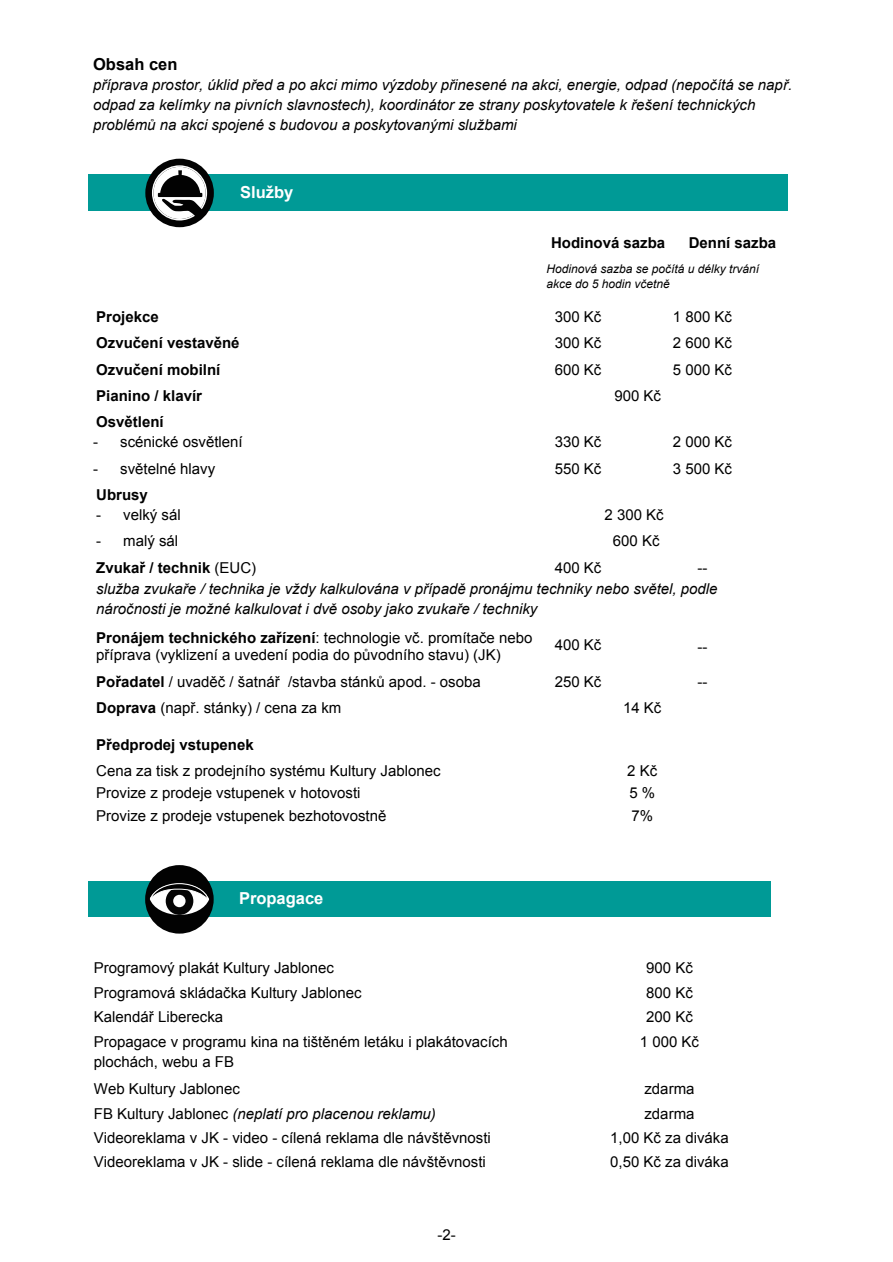
<style>
.page{position:relative;width:893px;height:1262px;background:#fff}
.page>*{position:absolute;margin:0;border:0;box-sizing:border-box;transform-origin:0 0}
.t1{font:700 16.5px "Arial";color:#fff}
.t2{font:700 16.5px "Arial";color:#000}
.t3{font:15px/17.2px "Arial";color:#000}
.t4{font:italic 15px/19.8px "Arial";color:#000}
.t5{font:700 15px "Arial";color:#000}
.t6{font:italic 12px/15.9px "Arial";color:#000}
.s1{font-weight:400}
.s2{font-weight:700}
.s3{font-style:normal}
</style>
<div class="page">
<div style="left:89px;top:174px;width:698px;height:37px;background:#009a96"></div>
<div style="left:145px;top:159px;width:69px;height:68px;background:#020202;border-radius:50%"></div>
<svg style="left:152px;top:165px;width:55px;height:55px"></svg>
<div style="left:89px;top:881px;width:682px;height:36px;background:#009a96"></div>
<div style="left:145px;top:865px;width:69px;height:68px;background:#020202;border-radius:50%"></div>
<svg style="left:150px;top:883px;width:59px;height:32px"></svg>
<div style="left:166px;top:887px;width:27px;height:28px;background:#050505;border-radius:50%"></div>
<svg style="left:150px;top:883px;width:59px;height:18px"></svg>
<div style="left:173px;top:894px;width:12px;height:13px;background:#fff;border-radius:50%"></div>
<p class="t2" style="left:93px;top:53px;width:86px">Obsah cen</p>
<p class="t4" style="left:93px;top:75px;width:700px">příprava prostor, úklid před a po akci mimo výzdoby přinesené na akci, energie, odpad (nepočítá se např. odpad za kelímky na pivních slavnostech), koordinátor ze strany poskytovatele k řešení technických problémů na akci spojené s budovou a poskytovanými službami</p>
<p class="t1" style="left:240px;top:181px;width:55px">Služby</p>
<p class="t5" style="left:551px;top:232px;width:116px">Hodinová sazba</p>
<p class="t5" style="left:688px;top:232px;width:89px">Denní sazba</p>
<p class="t6" style="left:546px;top:260px;width:214px">Hodinová sazba se počítá u délky trvání akce do 5 hodin včetně</p>
<p class="t5" style="left:96px;top:307px;width:64px">Projekce</p>
<p class="t3" style="left:554px;top:308px;width:48px">300 Kč</p>
<p class="t3" style="left:673px;top:308px;width:61px">1 800 Kč</p>
<p class="t5" style="left:96px;top:333px;width:145px">Ozvučení vestavěné</p>
<p class="t3" style="left:554px;top:334px;width:48px">300 Kč</p>
<p class="t3" style="left:673px;top:334px;width:61px">2 600 Kč</p>
<p class="t5" style="left:96px;top:359px;width:126px">Ozvučení mobilní</p>
<p class="t3" style="left:554px;top:361px;width:48px">600 Kč</p>
<p class="t3" style="left:673px;top:361px;width:61px">5 000 Kč</p>
<p class="t5" style="left:96px;top:385px;width:107px">Pianino / klavír</p>
<p class="t3" style="left:614px;top:387px;width:48px">900 Kč</p>
<p class="t5" style="left:96px;top:412px;width:69px">Osvětlení</p>
<p class="t3" style="left:93px;top:433px;width:151px">- scénické osvětlení</p>
<p class="t3" style="left:554px;top:433px;width:48px">330 Kč</p>
<p class="t3" style="left:673px;top:433px;width:61px">2 000 Kč</p>
<p class="t3" style="left:93px;top:460px;width:124px">- světelné hlavy</p>
<p class="t3" style="left:554px;top:460px;width:48px">550 Kč</p>
<p class="t3" style="left:673px;top:460px;width:61px">3 500 Kč</p>
<p class="t5" style="left:96px;top:484px;width:53px">Ubrusy</p>
<p class="t3" style="left:96px;top:506px;width:86px">- velký sál</p>
<p class="t3" style="left:604px;top:506px;width:61px">2 300 Kč</p>
<p class="t3" style="left:96px;top:532px;width:84px">- malý sál</p>
<p class="t3" style="left:613px;top:532px;width:48px">600 Kč</p>
<p class="t5" style="left:96px;top:557px;width:162px">Zvukař / technik <span class="s1">(EUC)</span></p>
<p class="t3" style="left:554px;top:559px;width:48px">400 Kč</p>
<p class="t3" style="left:697px;top:559px;width:11px">--</p>
<p class="t4" style="left:96px;top:579px;width:623px">služba zvukaře / technika je vždy kalkulována v případě pronájmu techniky nebo světel, podle náročnosti je možné kalkulovat i dvě osoby jako zvukaře / techniky</p>
<p class="t3" style="left:96px;top:629px;width:438px"><span class="s2">Pronájem technického zařízení</span>: technologie vč. promítače nebo příprava (vyklizení a uvedení podia do původního stavu) (JK)</p>
<p class="t3" style="left:554px;top:636px;width:48px">400 Kč</p>
<p class="t3" style="left:697px;top:638px;width:11px">--</p>
<p class="t3" style="left:96px;top:673px;width:386px"><span class="s2">Pořadatel</span> / uvaděč / šatnář /stavba stánků apod. - osoba</p>
<p class="t3" style="left:554px;top:673px;width:48px">250 Kč</p>
<p class="t3" style="left:697px;top:673px;width:11px">--</p>
<p class="t3" style="left:96px;top:699px;width:247px"><span class="s2">Doprava</span> (např. stánky) / cena za km</p>
<p class="t3" style="left:623px;top:699px;width:40px">14 Kč</p>
<p class="t5" style="left:96px;top:735px;width:159px">Předprodej vstupenek</p>
<p class="t3" style="left:96px;top:762px;width:346px">Cena za tisk z prodejního systému Kultury Jablonec</p>
<p class="t3" style="left:627px;top:762px;width:32px">2 Kč</p>
<p class="t3" style="left:96px;top:784px;width:266px">Provize z prodeje vstupenek v hotovosti</p>
<p class="t3" style="left:629px;top:784px;width:27px">5 %</p>
<p class="t3" style="left:96px;top:807px;width:292px">Provize z prodeje vstupenek bezhotovostně</p>
<p class="t3" style="left:631px;top:807px;width:23px">7%</p>
<p class="t1" style="left:239px;top:887px;width:86px">Propagace</p>
<p class="t3" style="left:94px;top:959px;width:242px">Programový plakát Kultury Jablonec</p>
<p class="t3" style="left:646px;top:959px;width:48px">900 Kč</p>
<p class="t3" style="left:94px;top:984px;width:269px">Programová skládačka Kultury Jablonec</p>
<p class="t3" style="left:646px;top:984px;width:48px">800 Kč</p>
<p class="t3" style="left:94px;top:1008px;width:131px">Kalendář Liberecka</p>
<p class="t3" style="left:646px;top:1008px;width:48px">200 Kč</p>
<p class="t3" style="left:94px;top:1032px;width:415px;line-height:19.8px">Propagace v programu kina na tištěném letáku i plakátovacích plochách, webu a FB</p>
<p class="t3" style="left:640px;top:1033px;width:61px">1 000 Kč</p>
<p class="t3" style="left:94px;top:1080px;width:147px">Web Kultury Jablonec</p>
<p class="t3" style="left:644px;top:1080px;width:52px">zdarma</p>
<p class="t4" style="left:94px;top:1104px;width:343px"><span class="s3">FB Kultury Jablonec</span> (neplatí pro placenou reklamu)</p>
<p class="t3" style="left:644px;top:1105px;width:52px">zdarma</p>
<p class="t3" style="left:94px;top:1129px;width:398px">Videoreklama v JK - video - cílená reklama dle návštěvnosti</p>
<p class="t3" style="left:610px;top:1129px;width:120px">1,00 Kč za diváka</p>
<p class="t3" style="left:94px;top:1153px;width:393px">Videoreklama v JK - slide - cílená reklama dle návštěvnosti</p>
<p class="t3" style="left:610px;top:1153px;width:120px">0,50 Kč za diváka</p>
<p class="t3" style="left:437px;top:1226px;width:20px">-2-</p>
</div>
